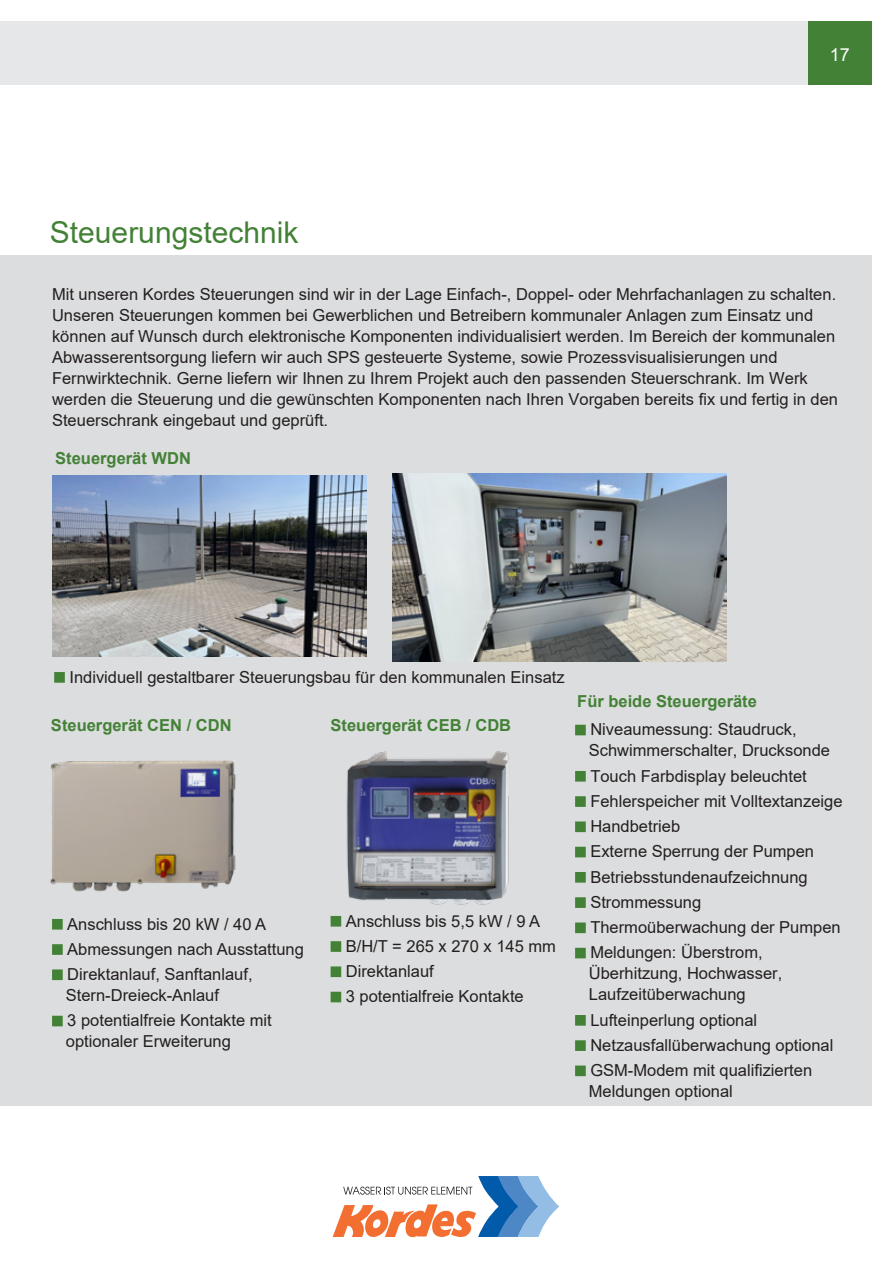
<style>
.page{position:relative;width:893px;height:1263px;background:#fff}
.page>*{position:absolute;margin:0;border:0;box-sizing:border-box;transform-origin:0 0}
.t1{font:30px "Arial";color:#438136}
.t2{font:18px "Arial";color:#fff}
.t3{font:16.5px/21px "Arial";color:#231f20}
.t4{font:700 16.5px "Arial";color:#438136}
</style>
<div class="page">
<div style="left:808px;top:21px;width:64px;height:64px;background:#438136"></div>
<svg style="left:333px;top:1176px;width:226px;height:61px"></svg>
<div style="left:0;top:21px;width:808px;height:64px;background:#e6e7e9"></div>
<div style="left:0;top:255px;width:872px;height:851px;background:#dcddde"></div>
<div style="left:331px;top:916px;width:10px;height:10px;background:#438136"></div>
<div style="left:331px;top:941px;width:10px;height:11px;background:#438136;border:2px solid #438136"></div>
<div style="left:331px;top:966px;width:10px;height:11px;background:#438136;border:2px solid #438136"></div>
<div style="left:331px;top:992px;width:10px;height:10px;background:#438136"></div>
<img style="left:330px;top:751px;width:179px;height:173px">
<img style="left:52px;top:476px;width:315px;height:180px">
<img style="left:392px;top:473px;width:334px;height:188px">
<div style="left:52px;top:919px;width:11px;height:10px;background:#438136;border:2px solid #438136"></div>
<div style="left:52px;top:944px;width:11px;height:11px;background:#438136;border:2px solid #438136"></div>
<div style="left:52px;top:969px;width:11px;height:11px;background:#438136;border:2px solid #438136"></div>
<div style="left:52px;top:1016px;width:11px;height:10px;background:#438136;border:2px solid #438136"></div>
<div style="left:54px;top:672px;width:11px;height:11px;background:#438136;border:2px solid #438136"></div>
<img style="left:49px;top:760px;width:187px;height:132px">
<div style="left:575px;top:725px;width:11px;height:10px;background:#438136;border:2px solid #438136"></div>
<div style="left:575px;top:771px;width:11px;height:11px;background:#438136;border:2px solid #438136"></div>
<div style="left:575px;top:796px;width:11px;height:11px;background:#438136;border:2px solid #438136"></div>
<div style="left:575px;top:821px;width:11px;height:11px;background:#438136;border:2px solid #438136"></div>
<div style="left:575px;top:847px;width:11px;height:10px;background:#438136;border:2px solid #438136"></div>
<div style="left:575px;top:872px;width:11px;height:11px;background:#438136;border:2px solid #438136"></div>
<div style="left:575px;top:897px;width:11px;height:11px;background:#438136;border:2px solid #438136"></div>
<div style="left:575px;top:922px;width:11px;height:11px;background:#438136;border:2px solid #438136"></div>
<div style="left:575px;top:948px;width:11px;height:10px;background:#438136;border:2px solid #438136"></div>
<div style="left:575px;top:1015px;width:11px;height:11px;background:#438136;border:2px solid #438136"></div>
<div style="left:575px;top:1040px;width:11px;height:11px;background:#438136;border:2px solid #438136"></div>
<div style="left:575px;top:1065px;width:11px;height:11px;background:#438136;border:2px solid #438136"></div>
<p class="t1" style="left:50px;top:212px;width:250px">Steuerungstechnik</p>
<p class="t2" style="left:830px;top:43px;width:22px">17</p>
<p class="t3" style="left:52px;top:284px;width:788px">Mit unseren Kordes Steuerungen sind wir in der Lage Einfach-, Doppel- oder Mehrfachanlagen zu schalten.<br>Unseren Steuerungen kommen bei Gewerblichen und Betreibern kommunaler Anlagen zum Einsatz und können auf Wunsch durch elektronische Komponenten individualisiert werden. Im Bereich der kommunalen Abwasserentsorgung liefern wir auch SPS gesteuerte Systeme, sowie Prozessvisualisierungen und Fernwirktechnik. Gerne liefern wir Ihnen zu Ihrem Projekt auch den passenden Steuerschrank. Im Werk werden die Steuerung und die gewünschten Komponenten nach Ihren Vorgaben bereits fix und fertig in den Steuerschrank eingebaut und geprüft.</p>
<p class="t4" style="left:55px;top:447px;width:137px">Steuergerät WDN</p>
<p class="t3" style="left:69px;top:666px;width:497px">Individuell gestaltbarer Steuerungsbau für den kommunalen Einsatz</p>
<p class="t4" style="left:51px;top:713px;width:182px">Steuergerät CEN / CDN</p>
<p class="t4" style="left:331px;top:713px;width:182px">Steuergerät CEB / CDB</p>
<p class="t3" style="left:67px;top:913px;width:201px">Anschluss bis 20 kW / 40 A</p>
<p class="t3" style="left:67px;top:938px;width:238px">Abmessungen nach Ausstattung</p>
<p class="t3" style="left:66px;top:964px;width:188px">Direktanlauf, Sanftanlauf,<br>Stern-Dreieck-Anlauf</p>
<p class="t3" style="left:66px;top:1010px;width:207px">3 potentialfreie Kontakte mit optionaler Erweiterung</p>
<p class="t3" style="left:346px;top:910px;width:196px">Anschluss bis 5,5 kW / 9 A</p>
<p class="t3" style="left:346px;top:935px;width:212px">B/H/T = 265 x 270 x 145 mm</p>
<p class="t3" style="left:346px;top:961px;width:90px">Direktanlauf</p>
<p class="t3" style="left:346px;top:986px;width:179px">3 potentialfreie Kontakte</p>
<p class="t4" style="left:577px;top:690px;width:181px">Für beide Steuergeräte</p>
<p class="t3" style="left:589px;top:719px;width:243px">Niveaumessung: Staudruck,<br>Schwimmerschalter, Drucksonde</p>
<p class="t3" style="left:590px;top:765px;width:218px">Touch Farbdisplay beleuchtet</p>
<p class="t3" style="left:590px;top:790px;width:254px">Fehlerspeicher mit Volltextanzeige</p>
<p class="t3" style="left:590px;top:816px;width:91px">Handbetrieb</p>
<p class="t3" style="left:590px;top:841px;width:225px">Externe Sperrung der Pumpen</p>
<p class="t3" style="left:590px;top:866px;width:219px">Betriebsstundenaufzeichnung</p>
<p class="t3" style="left:590px;top:891px;width:112px">Strommessung</p>
<p class="t3" style="left:590px;top:917px;width:252px">Thermoüberwachung der Pumpen</p>
<p class="t3" style="left:589px;top:942px;width:195px">Meldungen: Überstrom,<br>Überhitzung, Hochwasser,<br>Laufzeitüberwachung</p>
<p class="t3" style="left:590px;top:1009px;width:168px">Lufteinperlung optional</p>
<p class="t3" style="left:590px;top:1034px;width:245px">Netzausfallüberwachung optional</p>
<p class="t3" style="left:589px;top:1060px;width:225px">GSM-Modem mit qualifizierten<br>Meldungen optional</p>
</div>
